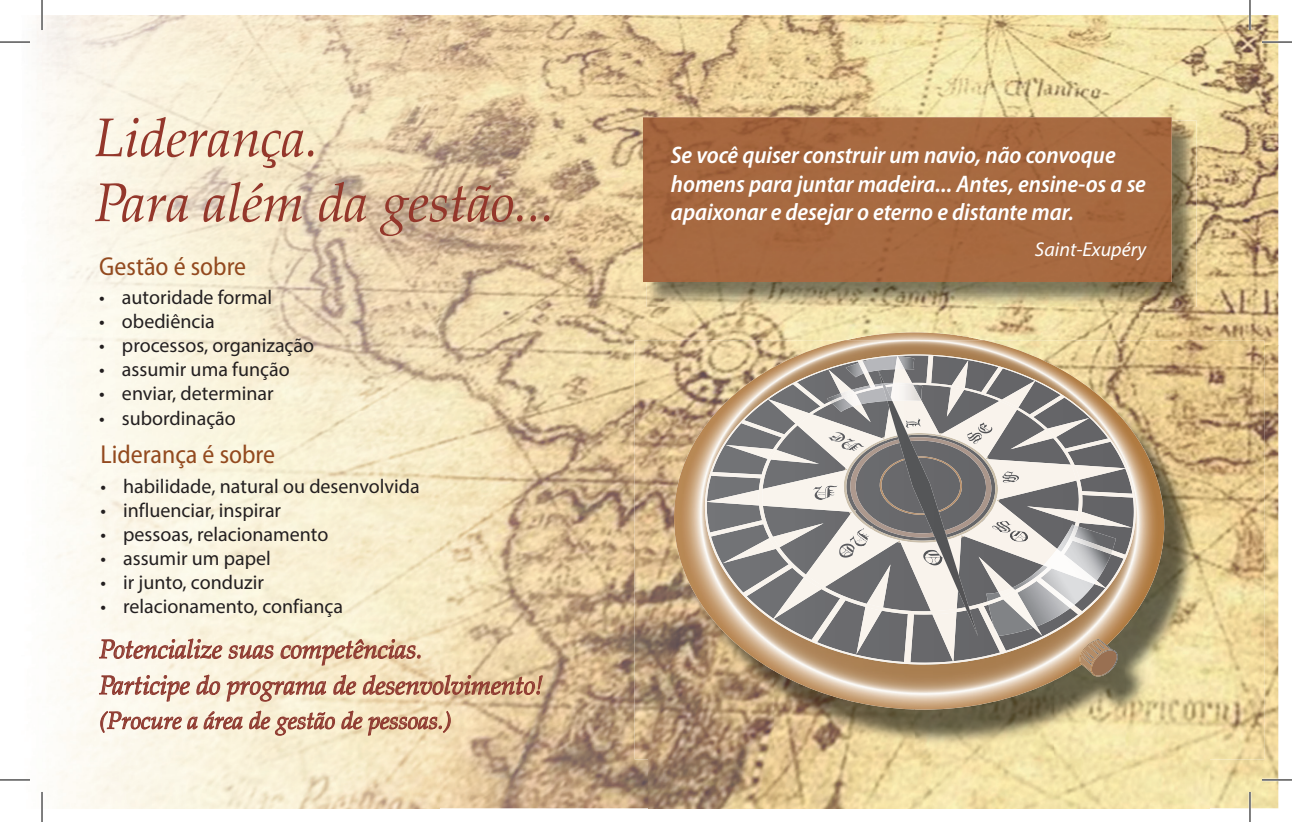
<style>
.page{position:relative;width:1292px;height:822px;background:#fff}
.page>*{position:absolute;margin:0;border:0;box-sizing:border-box;transform-origin:0 0}
.t1{font:italic 54px/64.8px "Zapf Calligraphic 801 BT";color:#94372b}
.t2{font:italic 26px/36px "Zapf Calligraphic 801 BT";color:#8f3b31}
.t3{font:semi-condensed 26px "Myriad Pro";color:#934a1f}
.t4{font:italic 600 semi-condensed 24px/28.8px "Myriad Pro";letter-spacing:-.005em;color:#fff}
.t5{font:italic 24px "Zapf Calligraphic 801 BT";color:#8f3b31}
.t6{font:20px "Myriad Pro";color:#231f20}
.t7{font:italic 20px "Myriad Pro";color:#fff}
</style>
<div class="page">
<img style="left:19px;top:15px;width:629px;height:792px">
<img style="left:648px;top:15px;width:630px;height:132px">
<img style="left:1139px;top:147px;width:139px;height:198px">
<img style="left:648px;top:307px;width:491px;height:33px">
<img style="left:1209px;top:345px;width:69px;height:462px">
<img style="left:648px;top:759px;width:561px;height:48px">
<img style="left:634px;top:340px;width:630px;height:210px">
<img style="left:634px;top:549px;width:140px;height:210px">
<img style="left:914px;top:709px;width:140px;height:50px">
<img style="left:1124px;top:549px;width:140px;height:210px">
<img style="left:774px;top:709px;width:70px;height:50px">
<img style="left:1054px;top:626px;width:71px;height:133px">
<img style="left:844px;top:709px;width:70px;height:50px">
<img style="left:845px;top:332px;width:139px;height:8px">
<img style="left:674px;top:340px;width:382px;height:369px">
<img style="left:705px;top:360px;width:173px;height:157px">
<img style="left:940px;top:355px;width:58px;height:25px">
<img style="left:811px;top:354px;width:104px;height:20px">
<img style="left:852px;top:469px;width:26px;height:42px">
<img style="left:767px;top:399px;width:111px;height:70px">
<img style="left:892px;top:355px;width:48px;height:15px">
<img style="left:762px;top:469px;width:90px;height:42px">
<img style="left:806px;top:511px;width:72px;height:75px">
<img style="left:828px;top:369px;width:42px;height:53px">
<img style="left:725px;top:444px;width:94px;height:19px">
<img style="left:723px;top:523px;width:100px;height:40px">
<img style="left:856px;top:564px;width:34px;height:89px">
<img style="left:978px;top:556px;width:8px;height:48px">
<img style="left:1082px;top:506px;width:50px;height:21px">
<img style="left:1082px;top:417px;width:7px;height:21px">
<img style="left:947px;top:360px;width:21px;height:10px">
<img style="left:978px;top:382px;width:104px;height:144px">
<img style="left:740px;top:419px;width:46px;height:18px">
<img style="left:709px;top:519px;width:56px;height:17px">
<img style="left:811px;top:595px;width:36px;height:47px">
<img style="left:977px;top:604px;width:29px;height:49px">
<img style="left:1115px;top:550px;width:11px;height:8px">
<img style="left:1063px;top:438px;width:48px;height:14px">
<img style="left:980px;top:366px;width:23px;height:28px">
<img style="left:792px;top:381px;width:33px;height:26px">
<img style="left:710px;top:471px;width:53px;height:7px">
<img style="left:742px;top:563px;width:52px;height:33px">
<img style="left:904px;top:636px;width:10px;height:26px">
<img style="left:1080px;top:490px;width:54px;height:7px">
<img style="left:1028px;top:394px;width:37px;height:23px">
<img style="left:926px;top:355px;width:7px;height:15px">
<img style="left:878px;top:370px;width:100px;height:266px">
<img style="left:839px;top:543px;width:15px;height:14px">
<img style="left:841px;top:438px;width:23px;height:12px">
<img style="left:828px;top:432px;width:17px;height:9px">
<img style="left:978px;top:422px;width:14px;height:11px">
<img style="left:1079px;top:638px;width:33px;height:36px">
<img style="left:1090px;top:675px;width:27px;height:1px">
<svg style="left:1080px;top:639px;width:37px;height:36px"></svg>
<img style="left:845px;top:356px;width:69px;height:21px">
<svg style="left:878px;top:356px;width:26px;height:14px"></svg>
<img style="left:986px;top:524px;width:129px;height:111px">
<img style="left:1078px;top:554px;width:18px;height:29px">
<img style="left:998px;top:604px;width:38px;height:23px">
<img style="left:988px;top:525px;width:90px;height:79px">
<svg style="left:994px;top:626px;width:4px;height:9px"></svg>
<img style="left:1069px;top:535px;width:43px;height:19px">
<img style="left:1035px;top:576px;width:39px;height:31px">
<img style="left:827px;top:382px;width:95px;height:29px">
<img style="left:890px;top:382px;width:31px;height:18px">
<img style="left:840px;top:403px;width:21px;height:3px">
<img style="left:830px;top:383px;width:88px;height:20px">
<img style="left:882px;top:383px;width:10px;height:17px">
<svg style="left:99px;top:637px;width:175px;height:22px"></svg>
<svg style="left:280px;top:638px;width:141px;height:27px"></svg>
<svg style="left:99px;top:674px;width:91px;height:27px"></svg>
<svg style="left:196px;top:673px;width:131px;height:28px"></svg>
<svg style="left:333px;top:673px;width:210px;height:22px"></svg>
<svg style="left:100px;top:710px;width:143px;height:22px"></svg>
<svg style="left:249px;top:709px;width:86px;height:26px"></svg>
<svg style="left:341px;top:709px;width:110px;height:26px"></svg>
<img style="left:646px;top:120px;width:550px;height:187px">
<div style="left:643px;top:117px;width:528px;height:165px;background:#a76940"></div>
<img style="left:849px;top:529px;width:161px;height:17px">
<img style="left:813px;top:468px;width:35px;height:31px">
<img style="left:1002px;top:471px;width:17px;height:11px">
<img style="left:906px;top:418px;width:65px;height:21px">
<img style="left:857px;top:360px;width:19px;height:28px">
<hr style="left:0;top:41px;width:30px;height:2px;background:#fff">
<hr style="left:1262px;top:41px;width:30px;height:2px;background:#fff">
<hr style="left:0;top:778px;width:30px;height:2px;background:#fff">
<hr style="left:1262px;top:778px;width:30px;height:2px;background:#fff">
<hr style="left:41px;top:0;width:2px;height:30px;background:#fff">
<hr style="left:41px;top:791px;width:2px;height:30px;background:#fff">
<hr style="left:1248px;top:0;width:3px;height:30px;background:#fff">
<hr style="left:1248px;top:791px;width:3px;height:30px;background:#fff">
<hr style="left:0;top:42px;width:30px;height:1px;background:#000">
<hr style="left:1262px;top:42px;width:30px;height:1px;background:#000">
<hr style="left:0;top:779px;width:30px;height:1px;background:#000">
<hr style="left:1262px;top:779px;width:30px;height:1px;background:#000">
<hr style="left:42px;top:0;width:1px;height:30px;background:#000">
<hr style="left:42px;top:791px;width:1px;height:30px;background:#000">
<hr style="left:1249px;top:0;width:1px;height:30px;background:#000">
<hr style="left:1249px;top:791px;width:1px;height:30px;background:#000">
<h1 class="t1" style="left:94px;top:105px;width:462px">Liderança.<br>Para além da gestão...</h1>
<h2 class="t3" style="left:99px;top:252px;width:148px">Gestão é sobre</h2>
<p class="t6" style="left:99px;top:285px;width:174px">• autoridade formal</p>
<p class="t6" style="left:99px;top:309px;width:117px">• obediência</p>
<p class="t6" style="left:99px;top:333px;width:216px">• processos, organização</p>
<p class="t6" style="left:99px;top:357px;width:192px">• assumir uma função</p>
<p class="t6" style="left:99px;top:381px;width:176px">• enviar, determinar</p>
<p class="t6" style="left:99px;top:405px;width:138px">• subordinação</p>
<h2 class="t3" style="left:100px;top:440px;width:176px">Liderança é sobre</h2>
<p class="t6" style="left:100px;top:473px;width:321px">• habilidade, natural ou desenvolvida</p>
<p class="t6" style="left:100px;top:497px;width:182px">• influenciar, inspirar</p>
<p class="t6" style="left:100px;top:521px;width:229px">• pessoas, relacionamento</p>
<p class="t6" style="left:100px;top:545px;width:172px">• assumir um papel</p>
<p class="t6" style="left:100px;top:569px;width:165px">• ir junto, conduzir</p>
<p class="t6" style="left:100px;top:593px;width:244px">• relacionamento, confiança</p>
<h2 class="t2" style="left:99px;top:630px;width:445px">Potencialize suas competências.<br>Participe do programa de desenvolvimento!</h2>
<p class="t5" style="left:99px;top:705px;width:354px">(Procure a área de gestão de pessoas.)</p>
<p class="t4" style="left:671px;top:141px;width:476px">Se você quiser construir um navio, não convoque homens para juntar madeira... Antes, ensine-os a se apaixonar e desejar o eterno e distante mar.</p>
<p class="t7" style="left:1035px;top:236px;width:113px">Saint-Exupéry</p>
</div>
